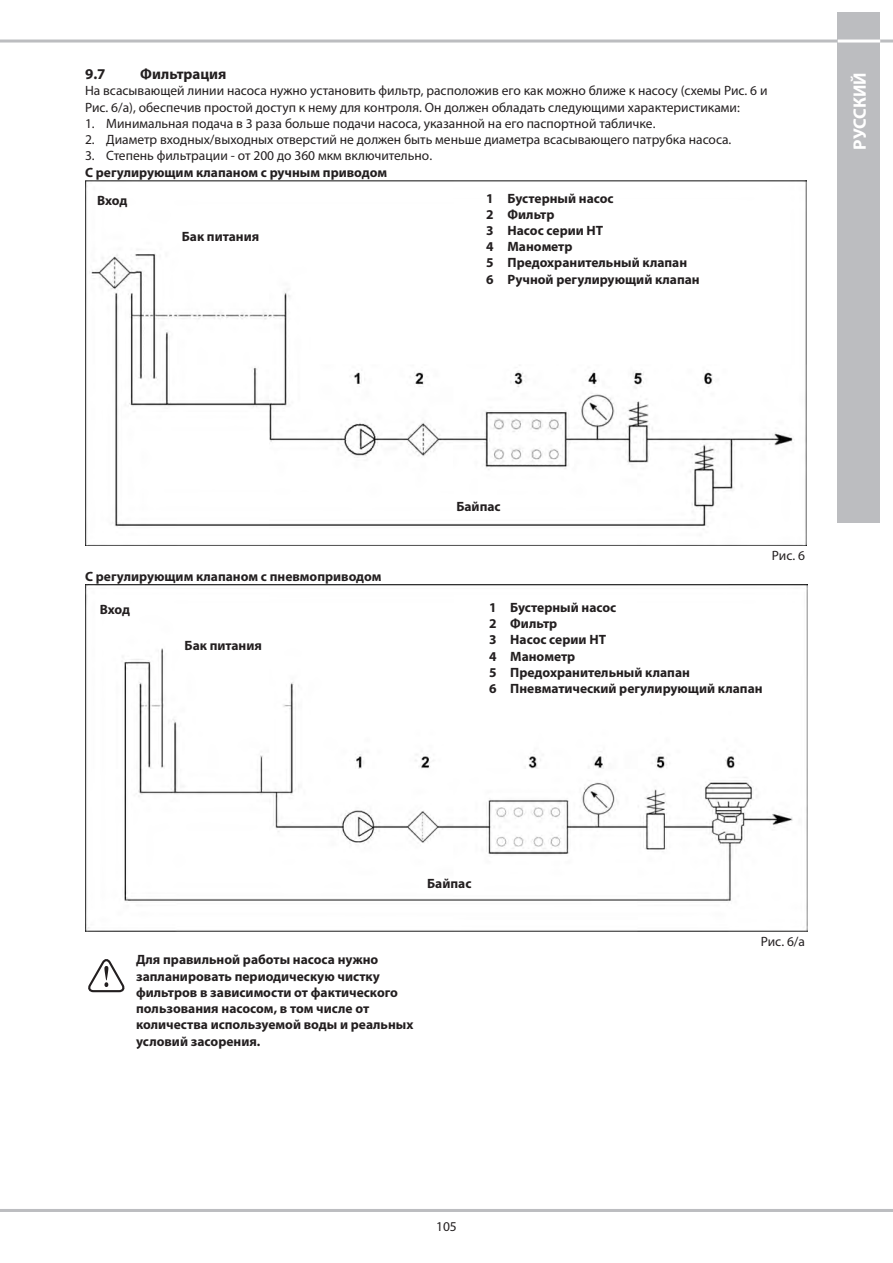
<style>
.page{position:relative;width:893px;height:1263px;background:#fff}
.page>*{position:absolute;margin:0;border:0;box-sizing:border-box;transform-origin:0 0}
.t1{font:700 18px "Myriad Pro";letter-spacing:-.005em;color:#fff}
.t2{font:700 15px "Myriad Pro";color:#231f20}
.Corpo_Grassetto{font:700 13.5px/16.2px "Myriad Pro";color:#231f20}
.Numerato_-_Bullet{font:13.5px "Myriad Pro";color:#231f20}
.Corpo{font:13.5px/16.2px "Myriad Pro";color:#231f20}
</style>
<div class="page">
<hr style="left:0;top:40px;width:893px;height:3px;background:#bcbdc0">
<div style="left:838px;top:13px;width:42px;height:510px;background:#bcbdc0"></div>
<hr style="left:838px;top:40px;width:42px;height:3px;background:#fff">
<hr style="left:0;top:1209px;width:893px;height:3px;background:#bcbdc0">
<img style="left:85px;top:181px;width:722px;height:365px">
<img style="left:85px;top:585px;width:723px;height:346px">
<svg style="left:88px;top:959px;width:36px;height:33px"></svg>
<p class="t2" style="left:85px;top:64px;width:22px">9.7</p>
<p class="t2" style="left:140px;top:64px;width:88px">Фильтрация</p>
<p class="Corpo" style="left:85px;top:83px;width:684px">На всасывающей линии насоса нужно установить фильтр, расположив его как можно ближе к насосу (схемы Рис. 6 и<br>Рис. 6/a), обеспечив простой доступ к нему для контроля. Он должен обладать следующими характеристиками:</p>
<p class="Numerato_-_Bullet" style="left:85px;top:115px;width:572px">1. Минимальная подача в 3 раза больше подачи насоса, указанной на его паспортной табличке.</p>
<p class="Numerato_-_Bullet" style="left:85px;top:131px;width:648px">2. Диаметр входных/выходных отверстий не должен быть меньше диаметра всасывающего патрубка насоса.</p>
<p class="Numerato_-_Bullet" style="left:85px;top:147px;width:349px">3. Степень фильтрации - от 200 до 360 мкм включительно.</p>
<p class="Corpo_Grassetto" style="left:85px;top:163px;width:304px">С регулирующим клапаном с ручным приводом</p>
<p class="Corpo_Grassetto" style="left:486px;top:189px;width:215px">1 Бустерный насос<br>2 Фильтр<br>3 Насос серии HT<br>4 Манометр<br>5 Предохранительный клапан<br>6 Ручной регулирующий клапан</p>
<p class="Corpo_Grassetto" style="left:97px;top:192px;width:32px">Вход</p>
<p class="Corpo_Grassetto" style="left:182px;top:228px;width:79px">Бак питания</p>
<h1 class="t1" style="left:848px;top:150px;width:79px;rotate:-90deg">РУССКИЙ</h1>
<p class="Corpo_Grassetto" style="left:85px;top:567px;width:298px">С регулирующим клапаном с пневмоприводом</p>
<p class="Corpo_Grassetto" style="left:100px;top:601px;width:32px">Вход</p>
<p class="Corpo_Grassetto" style="left:185px;top:637px;width:79px">Бак питания</p>
<p class="Corpo_Grassetto" style="left:456px;top:498px;width:46px">Байпас</p>
<p class="Corpo" style="left:772px;top:547px;width:35px">Рис. 6</p>
<p class="Corpo_Grassetto" style="left:489px;top:599px;width:275px">1 Бустерный насос<br>2 Фильтр<br>3 Насос серии HT<br>4 Манометр<br>5 Предохранительный клапан<br>6 Пневматический регулирующий клапан</p>
<p class="Corpo_Grassetto" style="left:427px;top:875px;width:46px">Байпас</p>
<p class="Corpo_Grassetto" style="left:136px;top:951px;width:279px">Для правильной работы насоса нужно запланировать периодическую чистку фильтров в зависимости от фактического пользования насосом, в том числе от количества используемой воды и реальных условий засорения.</p>
<p class="Corpo" style="left:436px;top:1218px;width:22px">105</p>
<p class="Corpo" style="left:761px;top:933px;width:46px">Рис. 6/a</p>
</div>
